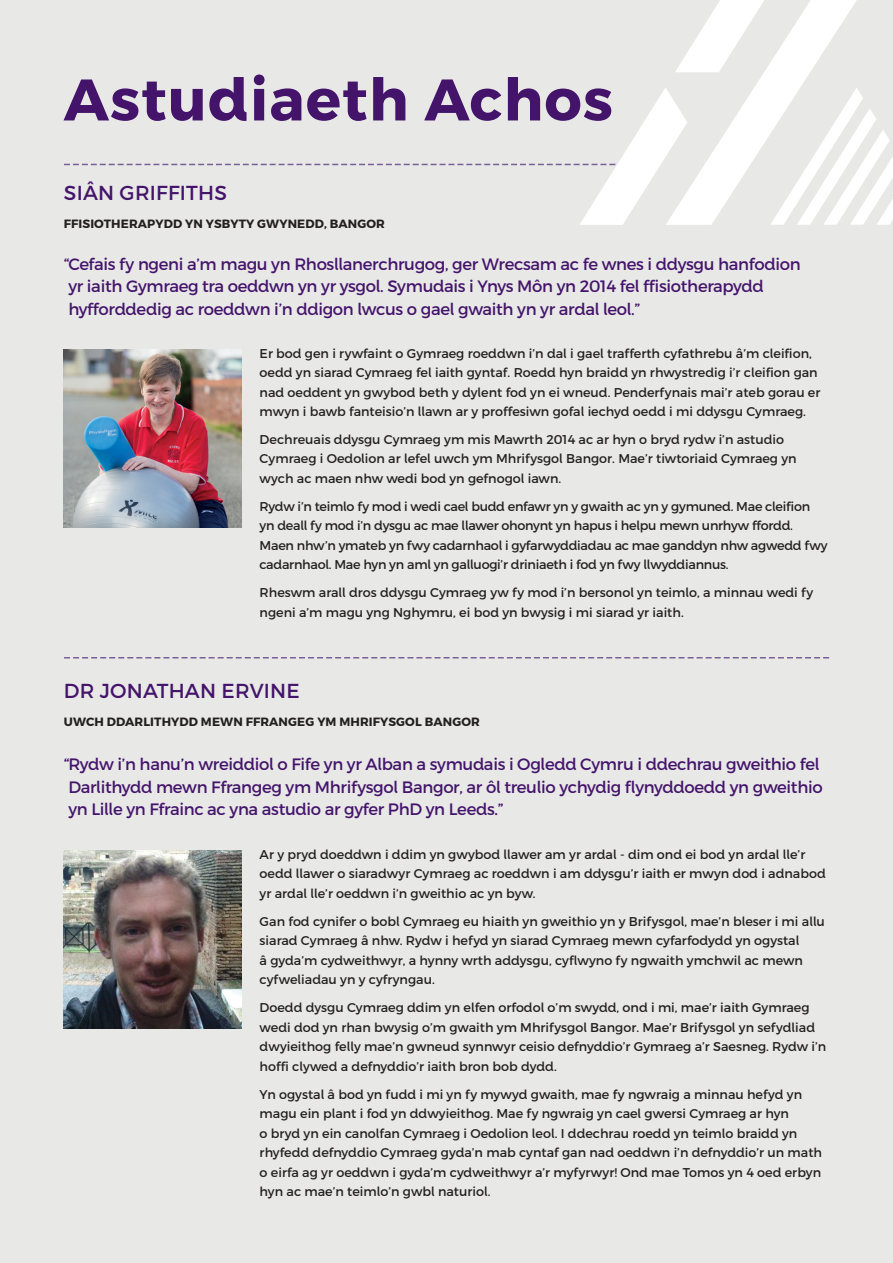
<style>
.page{position:relative;width:893px;height:1263px;background:#e8e9e7}
.page>*{position:absolute;margin:0;border:0;box-sizing:border-box;transform-origin:0 0}
.t1{font:700 58.5px "Cymraeg";letter-spacing:.02em;color:#44146b}
.t2{font:20.25px "Cymraeg";letter-spacing:.01em;color:#44146b}
.t3{font:16.5px/22.5px "Cymraeg";letter-spacing:-.02em;color:#44146b}
.t4{font:12.75px/19.5px "Cymraeg";color:#231f20}
.t5{font:12.75px/19.5px "Cymraeg";letter-spacing:-.02em;color:#231f20}
.t6{font:700 12px "Cymraeg";letter-spacing:.01em;color:#231f20}
</style>
<div class="page">
<img style="left:64px;top:349px;width:178px;height:178px">
<img style="left:64px;top:850px;width:178px;height:178px">
<svg style="left:64px;top:657px;width:765px;height:1px"></svg>
<svg style="left:64px;top:0;width:829px;height:225px"></svg>
<h1 class="t1" style="left:64px;top:63px;width:551px">Astudiaeth Achos</h1>
<h2 class="t2" style="left:64px;top:181px;width:165px">SIÂN GRIFFITHS</h2>
<p class="t6" style="left:64px;top:217px;width:323px">FFISIOTHERAPYDD YN YSBYTY GWYNEDD, BANGOR</p>
<p class="t3" style="left:64px;top:252px;width:738px">“Cefais fy ngeni a’m magu yn Rhosllanerchrugog, ger Wrecsam ac fe wnes i ddysgu hanfodion yr iaith Gymraeg tra oeddwn yn yr ysgol. Symudais i Ynys Môn yn 2014 fel ffisiotherapydd hyfforddedig ac roeddwn i’n ddigon lwcus o gael gwaith yn yr ardal leol.”</p>
<p class="t4" style="left:260px;top:343px;width:562px">Er bod gen i rywfaint o Gymraeg roeddwn i’n dal i gael trafferth cyfathrebu â’m cleifion, oedd yn siarad Cymraeg fel iaith gyntaf. Roedd hyn braidd yn rhwystredig i’r cleifion gan nad oeddent yn gwybod beth y dylent fod yn ei wneud. Penderfynais mai’r ateb gorau er mwyn i bawb fanteisio’n llawn ar y proffesiwn gofal iechyd oedd i mi ddysgu Cymraeg.</p>
<p class="t4" style="left:260px;top:430px;width:539px">Dechreuais ddysgu Cymraeg ym mis Mawrth 2014 ac ar hyn o bryd rydw i’n astudio<br>Cymraeg i Oedolion ar lefel uwch ym Mhrifysgol Bangor. Mae’r tiwtoriaid Cymraeg yn wych ac maen nhw wedi bod yn gefnogol iawn.</p>
<p class="t5" style="left:260px;top:497px;width:569px">Rydw i’n teimlo fy mod i wedi cael budd enfawr yn y gwaith ac yn y gymuned. Mae cleifion yn deall fy mod i’n dysgu ac mae llawer ohonynt yn hapus i helpu mewn unrhyw ffordd.<br>Maen nhw’n ymateb yn fwy cadarnhaol i gyfarwyddiadau ac mae ganddyn nhw agwedd fwy cadarnhaol. Mae hyn yn aml yn galluogi’r driniaeth i fod yn fwy llwyddiannus.</p>
<p class="t4" style="left:260px;top:583px;width:555px">Rheswm arall dros ddysgu Cymraeg yw fy mod i’n bersonol yn teimlo, a minnau wedi fy ngeni a’m magu yng Nghymru, ei bod yn bwysig i mi siarad yr iaith.</p>
<h2 class="t2" style="left:64px;top:678px;width:237px">DR JONATHAN ERVINE</h2>
<p class="t6" style="left:64px;top:714px;width:418px">UWCH DDARLITHYDD MEWN FFRANGEG YM MHRIFYSGOL BANGOR</p>
<p class="t3" style="left:64px;top:753px;width:760px">“Rydw i’n hanu’n wreiddiol o Fife yn yr Alban a symudais i Ogledd Cymru i ddechrau gweithio fel<br>Darlithydd mewn Ffrangeg ym Mhrifysgol Bangor, ar ôl treulio ychydig flynyddoedd yn gweithio yn Lille yn Ffrainc ac yna astudio ar gyfer PhD yn Leeds.”</p>
<p class="t4" style="left:260px;top:844px;width:568px">Ar y pryd doeddwn i ddim yn gwybod llawer am yr ardal - dim ond ei bod yn ardal lle’r oedd llawer o siaradwyr Cymraeg ac roeddwn i am ddysgu’r iaith er mwyn dod i adnabod yr ardal lle’r oeddwn i’n gweithio ac yn byw.</p>
<p class="t4" style="left:260px;top:911px;width:567px">Gan fod cynifer o bobl Cymraeg eu hiaith yn gweithio yn y Brifysgol, mae’n bleser i mi allu siarad Cymraeg â nhw. Rydw i hefyd yn siarad Cymraeg mewn cyfarfodydd yn ogystal<br>â gyda’m cydweithwyr, a hynny wrth addysgu, cyflwyno fy ngwaith ymchwil ac mewn cyfweliadau yn y cyfryngau.</p>
<p class="t4" style="left:260px;top:998px;width:568px">Doedd dysgu Cymraeg ddim yn elfen orfodol o’m swydd, ond i mi, mae’r iaith Gymraeg wedi dod yn rhan bwysig o’m gwaith ym Mhrifysgol Bangor. Mae’r Brifysgol yn sefydliad dwyieithog felly mae’n gwneud synnwyr ceisio defnyddio’r Gymraeg a’r Saesneg. Rydw i’n hoffi clywed a defnyddio’r iaith bron bob dydd.</p>
<p class="t4" style="left:260px;top:1084px;width:564px">Yn ogystal â bod yn fudd i mi yn fy mywyd gwaith, mae fy ngwraig a minnau hefyd yn magu ein plant i fod yn ddwyieithog. Mae fy ngwraig yn cael gwersi Cymraeg ar hyn<br>o bryd yn ein canolfan Cymraeg i Oedolion leol. I ddechrau roedd yn teimlo braidd yn rhyfedd defnyddio Cymraeg gyda’n mab cyntaf gan nad oeddwn i’n defnyddio’r un math o eirfa ag yr oeddwn i gyda’m cydweithwyr a’r myfyrwyr! Ond mae Tomos yn 4 oed erbyn hyn ac mae’n teimlo’n gwbl naturiol.</p>
</div>
